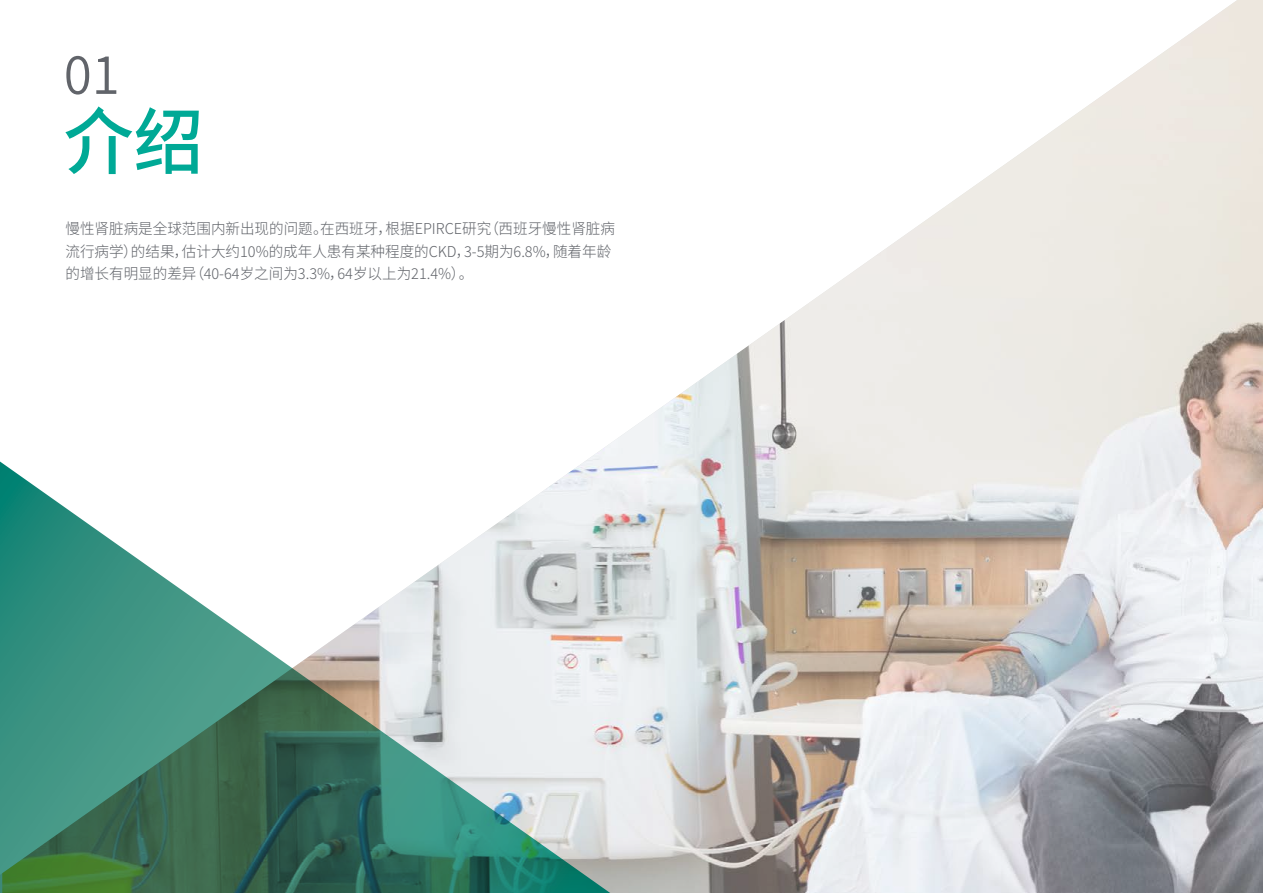
<style>
.page{position:relative;width:1263px;height:893px;background:#fff}
.page>*{position:absolute;margin:0;border:0;box-sizing:border-box;transform-origin:0 0}
.t1{font:500 72px "Source Han Sans CN";color:#00a996}
.t2{font:52.5px "Source Han Sans CN";color:#61646a}
.t3{font:300 15px/22.5px "Source Han Sans CN";color:#61646a}
</style>
<div class="page">
<img style="left:607px;top:0;width:656px;height:893px">
<svg style="left:0;top:446px;width:640px;height:447px"></svg>
<h2 class="t2" style="left:64px;top:45px;width:57px">01</h2>
<h1 class="t1" style="left:64px;top:101px;width:141px">介绍</h1>
<p class="t3" style="left:65px;top:218px;width:551px">慢性肾脏病是全球范围内新出现的问题。在西班牙，根据EPIRCE研究（西班牙慢性肾脏病流行病学）的结果，估计大约10%的成年人患有某种程度的CKD，3-5期为6.8%，随着年龄的增长有明显的差异（40-64岁之间为3.3%，64岁以上为21.4%）。</p>
</div>
